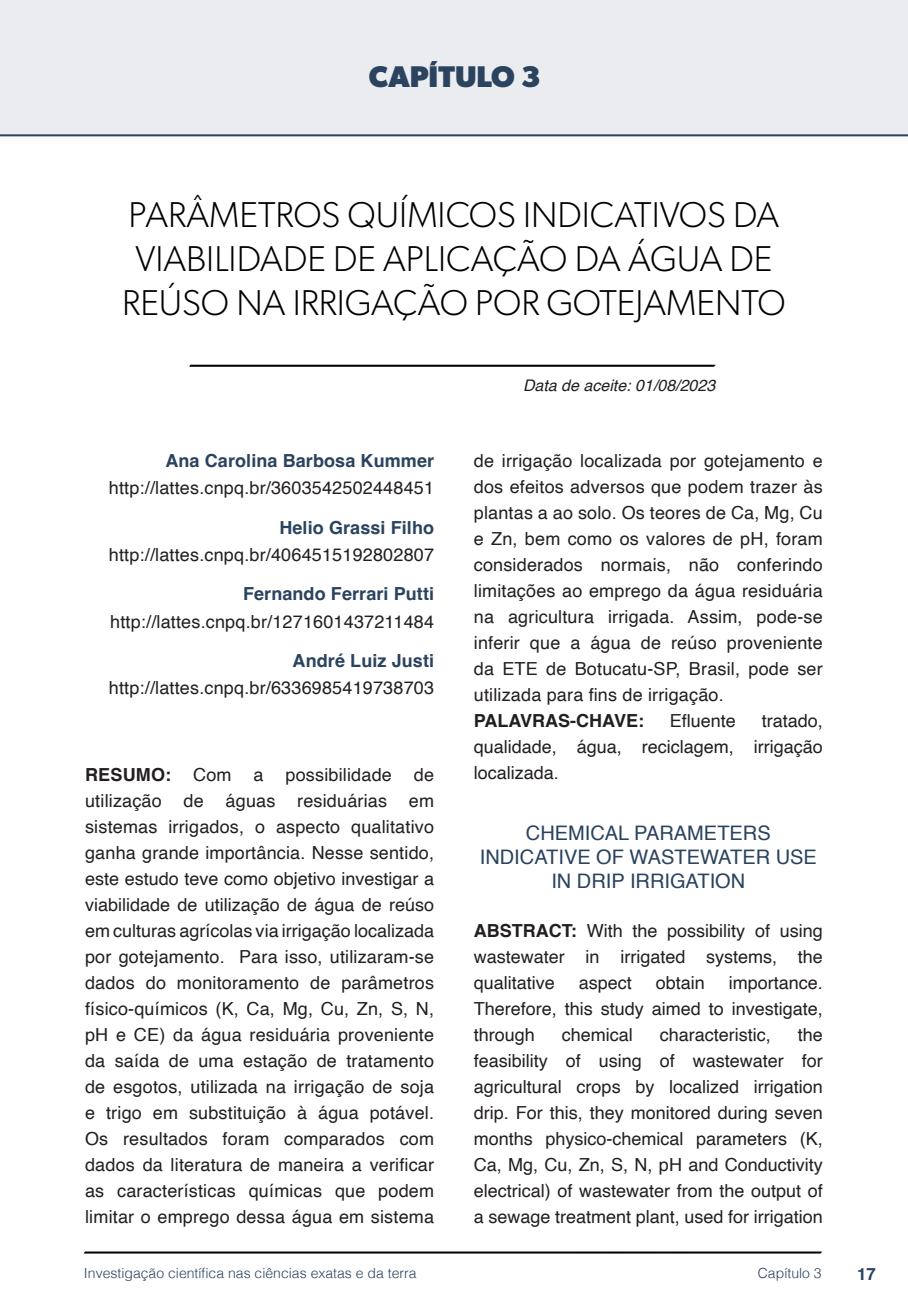
<style>
.page{position:relative;width:908px;height:1304px;background:#fff}
.page>*{position:absolute;margin:0;border:0;box-sizing:border-box;transform-origin:0 0}
.nome_artigos{font:300 36px/44px "Gibson";color:#000;text-align:center}
.capítulos{font:700 30px "Gibson";color:#2a435e}
.título_Inglês{font:20px/24px "Helvetica";color:#2a435e;text-align:center}
.Resumos_e_PC_TXT{font:18px/26px "Helvetica";color:#231f20;text-align:justify}
.info_autores{font:18px "Helvetica";letter-spacing:.01em;color:#231f20}
.nome_autores{font:700 18px "Helvetica";letter-spacing:.005em;color:#2a435e}
.Resumos_e_PC_TXT-2{font:700 18px "Helvetica";color:#231f20}
.t1{font:700 16.8px "Helvetica";color:#2a435e}
.t2{font:italic 16px "Helvetica";color:#231f20}
.t3{font:300 14px "Helvetica";color:#2a435e}
.s1{font-weight:700}
</style>
<div class="page">
<svg style="left:84px;top:1251px;width:737px;height:3px;background:#515151"></svg>
<div style="left:0;top:0;width:907px;height:136px;background:#eaecef"></div>
<svg style="left:189px;top:364px;width:526px;height:3px;background:#4f4f4f"></svg>
<div style="left:44px;top:72px;width:68px;height:61px;background:#eaecef"></div>
<p class="capítulos" style="left:369px;top:58px;width:173px">CAPÍTULO 3</p>
<p class="nome_artigos" style="left:122px;top:192px;width:664px">PARÂMETROS QUÍMICOS INDICATIVOS DA<br>VIABILIDADE DE APLICAÇÃO DA ÁGUA DE<br>REÚSO NA IRRIGAÇÃO POR GOTEJAMENTO</p>
<p class="nome_autores" style="left:165px;top:450px;width:270px">Ana Carolina Barbosa Kummer</p>
<p class="info_autores" style="left:109px;top:474px;width:326px">http://lattes.cnpq.br/3603542502448451</p>
<p class="nome_autores" style="left:279px;top:516px;width:156px">Helio Grassi Filho</p>
<p class="info_autores" style="left:109px;top:541px;width:326px">http://lattes.cnpq.br/4064515192802807</p>
<p class="nome_autores" style="left:243px;top:583px;width:192px">Fernando Ferrari Putti</p>
<p class="info_autores" style="left:110px;top:608px;width:325px">http://lattes.cnpq.br/1271601437211484</p>
<p class="nome_autores" style="left:292px;top:650px;width:143px">André Luiz Justi</p>
<p class="info_autores" style="left:109px;top:674px;width:326px">http://lattes.cnpq.br/6336985419738703</p>
<p class="Resumos_e_PC_TXT" style="left:85px;top:762px;width:350px"><span class="s1">RESUMO:</span> Com a possibilidade de utilização de águas residuárias em sistemas irrigados, o aspecto qualitativo ganha grande importância. Nesse sentido, este estudo teve como objetivo investigar a viabilidade de utilização de água de reúso em culturas agrícolas via irrigação localizada por gotejamento. Para isso, utilizaram-se dados do monitoramento de parâmetros físico-químicos (K, Ca, Mg, Cu, Zn, S, N, pH e CE) da água residuária proveniente da saída de uma estação de tratamento de esgotos, utilizada na irrigação de soja e trigo em substituição à água potável.<br>Os resultados foram comparados com dados da literatura de maneira a verificar as características químicas que podem limitar o emprego dessa água em sistema</p>
<p class="t2" style="left:523px;top:373px;width:194px">Data de aceite: 01/08/2023</p>
<p class="Resumos_e_PC_TXT" style="left:473px;top:448px;width:350px">de irrigação localizada por gotejamento e dos efeitos adversos que podem trazer às plantas a ao solo. Os teores de Ca, Mg, Cu e Zn, bem como os valores de pH, foram considerados normais, não conferindo limitações ao emprego da água residuária na agricultura irrigada. Assim, pode-se inferir que a água de reúso proveniente da ETE de Botucatu-SP, Brasil, pode ser utilizada para fins de irrigação.</p>
<p class="Resumos_e_PC_TXT-2" style="left:473px;top:710px;width:172px">PALAVRAS-CHAVE:</p>
<p class="Resumos_e_PC_TXT" style="left:669px;top:708px;width:68px">Efluente</p>
<p class="Resumos_e_PC_TXT" style="left:473px;top:708px;width:350px;text-indent:288px">tratado, qualidade, água, reciclagem, irrigação localizada.</p>
<p class="título_Inglês" style="left:479px;top:822px;width:338px">CHEMICAL PARAMETERS<br>INDICATIVE OF WASTEWATER USE<br>IN DRIP IRRIGATION</p>
<p class="Resumos_e_PC_TXT" style="left:473px;top:918px;width:350px"><span class="s1">ABSTRACT:</span> With the possibility of using wastewater in irrigated systems, the qualitative</p>
<p class="Resumos_e_PC_TXT" style="left:578px;top:970px;width:55px">aspect</p>
<p class="Resumos_e_PC_TXT" style="left:655px;top:970px;width:51px">obtain</p>
<p class="Resumos_e_PC_TXT" style="left:473px;top:970px;width:350px;text-indent:255px">importance.<br>Therefore, this study aimed to investigate, through</p>
<p class="Resumos_e_PC_TXT" style="left:473px;top:1022px;width:350px;text-indent:324px">the feasibility of using of wastewater for agricultural crops by localized irrigation drip. For this, they monitored during seven months physico-chemical parameters (K, Ca, Mg, Cu, Zn, S, N, pH and Conductivity electrical) of wastewater from the output of a sewage treatment plant, used for irrigation</p>
<p class="Resumos_e_PC_TXT" style="left:561px;top:1022px;width:73px">chemical</p>
<p class="Resumos_e_PC_TXT" style="left:659px;top:1022px;width:113px">characteristic,</p>
<p class="t3" style="left:84px;top:1261px;width:334px">Investigação científica nas ciências exatas e da terra</p>
<p class="t3" style="left:757px;top:1261px;width:65px">Capítulo 3</p>
<p class="t1" style="left:856px;top:1264px;width:20px">17</p>
</div>
